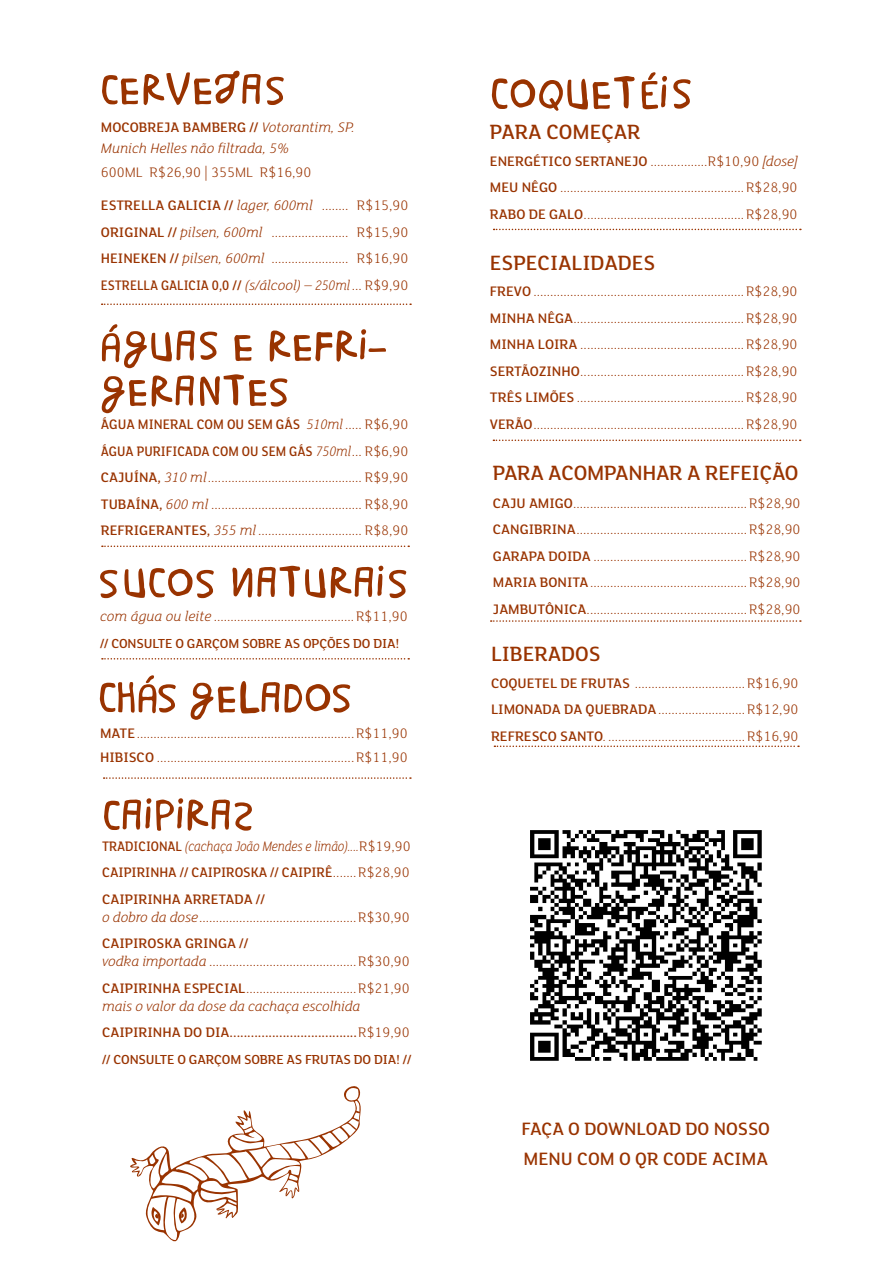
<style>
.page{position:relative;width:893px;height:1263px;background:#fff}
.page>*{position:absolute;margin:0;border:0;box-sizing:border-box;transform-origin:0 0}
.t1{font:500 22.5px "FS Lola";color:#930}
.t2{font:500 19.5px "FS Lola";color:#930}
.t3{font:300 15px/18px "FS Lola";color:#930}
.t4{font:500 15px "FS Lola";color:#930}
.t5{font:italic 300 15px/21px "FS Lola";letter-spacing:-.01em;color:#930}
.t6{font:italic 300 15px "FS Lola";letter-spacing:-.01em;color:#930;scale:.86 1}
.t7{font:500 15px "FS Lola";color:#930;scale:.9 1}
.t8{font:500 15px "FS Lola";color:#930;scale:.95 1}
.t9{font:500 15px "FS Lola";color:#930;scale:.91 1}
.t10{font:500 15px "FS Lola";color:#930;scale:.94 1}
.t11{font:500 14.25px "FS Lola";letter-spacing:-.01em;color:#930}
.s1{font-weight:500;font-style:normal}
.s2{font-weight:300;font-style:italic}
.s3{font-weight:300}
.s4{font-weight:500}
.s5{font-style:italic}
.s6{font-style:normal}
</style>
<div class="page">
<svg style="left:130px;top:1086px;width:231px;height:156px"></svg>
<svg style="left:494px;top:229px;width:307px;height:1px"></svg>
<svg style="left:492px;top:72px;width:175px;height:39px"></svg>
<svg style="left:673px;top:79px;width:18px;height:30px"></svg>
<svg style="left:491px;top:620px;width:310px;height:2px"></svg>
<svg style="left:494px;top:745px;width:305px;height:2px"></svg>
<svg style="left:102px;top:303px;width:309px;height:2px"></svg>
<svg style="left:102px;top:71px;width:159px;height:34px"></svg>
<svg style="left:267px;top:77px;width:17px;height:28px"></svg>
<svg style="left:102px;top:374px;width:185px;height:39px"></svg>
<svg style="left:102px;top:324px;width:284px;height:44px"></svg>
<svg style="left:102px;top:545px;width:307px;height:2px"></svg>
<svg style="left:102px;top:658px;width:307px;height:1px"></svg>
<svg style="left:100px;top:570px;width:17px;height:28px"></svg>
<svg style="left:124px;top:566px;width:259px;height:32px"></svg>
<svg style="left:389px;top:570px;width:17px;height:28px"></svg>
<svg style="left:100px;top:675px;width:250px;height:45px"></svg>
<svg style="left:104px;top:798px;width:148px;height:33px"></svg>
<svg style="left:104px;top:777px;width:307px;height:2px"></svg>
<svg style="left:493px;top:440px;width:308px;height:1px"></svg>
<img style="left:530px;top:830px;width:232px;height:231px">
<p class="t5" style="left:101px;top:117px;width:255px"><span class="s1">MOCOBREJA BAMBERG //</span> Votorantim, SP.<br>Munich Helles não filtrada, 5%</p>
<p class="t3" style="left:101px;top:163px;width:212px">600ML R$26,90 | 355ML R$16,90</p>
<p class="t4" style="left:101px;top:195px;width:309px">ESTRELLA GALICIA // <span class="s2">lager, 600ml</span> <span class="s3">........ R$15,90</span></p>
<p class="t3" style="left:101px;top:222px;width:309px"><span class="s4">ORIGINAL //</span> <span class="s5">pilsen, 600ml</span> ....................... R$15,90</p>
<p class="t3" style="left:101px;top:249px;width:309px"><span class="s4">HEINEKEN //</span> <span class="s5">pilsen, 600ml</span> ....................... R$16,90</p>
<p class="t7" style="left:101px;top:275px;width:343px">ESTRELLA GALICIA 0,0 // <span class="s2">(s/álcool) – 250ml</span> <span class="s3">... R$9,90</span></p>
<p class="t10" style="left:101px;top:414px;width:329px">ÁGUA MINERAL COM OU SEM GÁS <span class="s2">510ml</span> <span class="s3">..... R$6,90</span></p>
<p class="t9" style="left:101px;top:441px;width:339px">ÁGUA PURIFICADA COM OU SEM GÁS <span class="s2">750ml</span><span class="s3">... R$6,90</span></p>
<p class="t3" style="left:101px;top:468px;width:309px"><span class="s4">CAJUÍNA,</span> <span class="s5">310 ml</span>.............................................. R$9,90</p>
<p class="t3" style="left:101px;top:494px;width:309px"><span class="s4">TUBAÍNA,</span> <span class="s5">600 ml</span> ............................................. R$8,90</p>
<p class="t3" style="left:101px;top:521px;width:309px"><span class="s4">REFRIGERANTES,</span> <span class="s5">355 ml</span> ............................... R$8,90</p>
<p class="t3" style="left:100px;top:607px;width:309px"><span class="s5">com água ou leite</span> ..........................................R$11,90</p>
<p class="t11" style="left:100px;top:634px;width:301px">// CONSULTE O GARÇOM SOBRE AS OPÇÕES DO DIA!</p>
<p class="t3" style="left:100px;top:721px;width:309px;line-height:24px"><span class="s4">MATE</span>.................................................................R$11,90<br><span class="s4">HIBISCO</span> ...........................................................R$11,90</p>
<p class="t6" style="left:102px;top:836px;width:360px"><span class="s1">TRADICIONAL</span> (cachaça João Mendes e limão)....<span class="s6">R$19,90</span></p>
<p class="t8" style="left:102px;top:863px;width:325px">CAIPIRINHA // CAIPIROSKA // CAIPIRÊ<span class="s3">.......R$28,90</span></p>
<p class="t3" style="left:102px;top:889px;width:309px"><span class="s4">CAIPIRINHA ARRETADA //<br></span><span class="s5">o dobro da dose</span>...............................................R$30,90</p>
<p class="t3" style="left:102px;top:934px;width:309px"><span class="s4">CAIPIROSKA GRINGA //<br></span><span class="s5">vodka importada</span> ............................................R$30,90</p>
<p class="t3" style="left:102px;top:978px;width:309px"><span class="s4">CAIPIRINHA ESPECIAL</span>.................................R$21,90 <span class="s5">mais o valor da dose da cachaça escolhida</span></p>
<p class="t4" style="left:102px;top:1023px;width:309px">CAIPIRINHA DO DIA....................................<span class="s3">R$19,90</span></p>
<p class="t11" style="left:102px;top:1050px;width:311px">// CONSULTE O GARÇOM SOBRE AS FRUTAS DO DIA! //</p>
<p class="t1" style="left:490px;top:117px;width:152px">PARA COMEÇAR</p>
<p class="t3" style="left:490px;top:151px;width:309px"><span class="s4">ENERGÉTICO SERTANEJO</span> .................R$10,90 <span class="s5">[dose]</span></p>
<p class="t3" style="left:490px;top:178px;width:309px"><span class="s4">MEU NÊGO</span> .......................................................R$28,90</p>
<p class="t3" style="left:490px;top:204px;width:309px"><span class="s4">RABO DE GALO</span>................................................R$28,90</p>
<p class="t1" style="left:490px;top:248px;width:167px">ESPECIALIDADES</p>
<p class="t3" style="left:490px;top:282px;width:309px"><span class="s4">FREVO</span> ...............................................................R$28,90</p>
<p class="t3" style="left:490px;top:308px;width:309px"><span class="s4">MINHA NÊGA</span>...................................................R$28,90</p>
<p class="t3" style="left:490px;top:335px;width:309px"><span class="s4">MINHA LOIRA</span> .................................................R$28,90</p>
<p class="t3" style="left:490px;top:361px;width:309px"><span class="s4">SERTÃOZINHO</span>.................................................R$28,90</p>
<p class="t3" style="left:490px;top:388px;width:309px"><span class="s4">TRÊS LIMÕES</span> ..................................................R$28,90</p>
<p class="t3" style="left:490px;top:414px;width:309px"><span class="s4">VERÃO</span>...............................................................R$28,90</p>
<p class="t1" style="left:493px;top:458px;width:307px">PARA ACOMPANHAR A REFEIÇÃO</p>
<p class="t3" style="left:493px;top:493px;width:309px"><span class="s4">CAJU AMIGO</span>....................................................R$28,90</p>
<p class="t3" style="left:493px;top:520px;width:309px"><span class="s4">CANGIBRINA</span>...................................................R$28,90</p>
<p class="t3" style="left:493px;top:546px;width:309px"><span class="s4">GARAPA DOIDA</span> ..............................................R$28,90</p>
<p class="t3" style="left:493px;top:573px;width:309px"><span class="s4">MARIA BONITA</span>...............................................R$28,90</p>
<p class="t3" style="left:493px;top:599px;width:309px"><span class="s4">JAMBUTÔNICA</span>................................................R$28,90</p>
<p class="t1" style="left:491px;top:639px;width:111px">LIBERADOS</p>
<p class="t3" style="left:491px;top:673px;width:309px"><span class="s4">COQUETEL DE FRUTAS</span> .................................R$16,90</p>
<p class="t3" style="left:491px;top:700px;width:309px"><span class="s4">LIMONADA DA QUEBRADA</span>..........................R$12,90</p>
<p class="t3" style="left:491px;top:726px;width:309px"><span class="s4">REFRESCO SANTO</span><span class="s5">.</span>.........................................R$16,90</p>
<p class="t2" style="left:522px;top:1116px;width:250px">FAÇA O DOWNLOAD DO NOSSO</p>
<p class="t2" style="left:524px;top:1146px;width:246px">MENU COM O QR CODE ACIMA</p>
</div>
